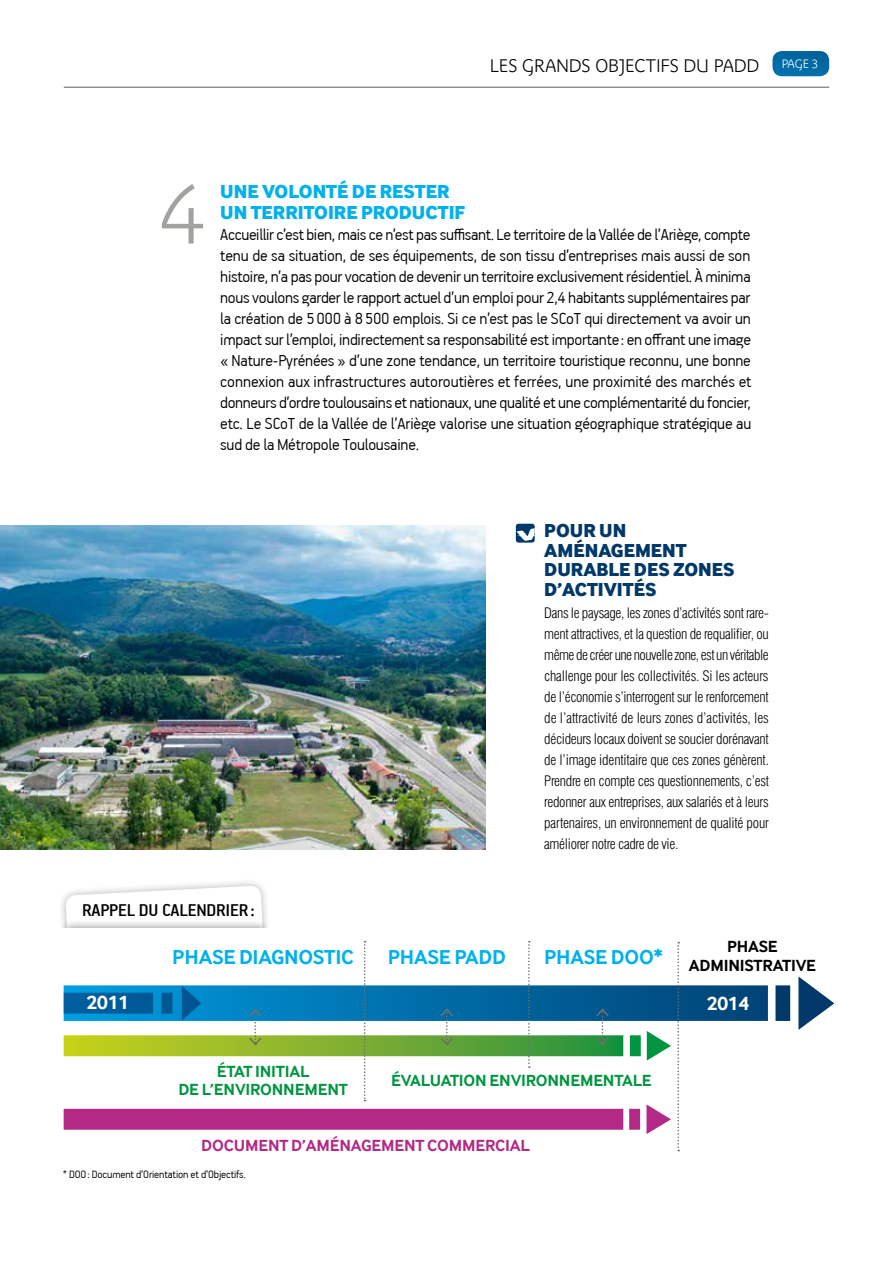
<style>
.page{position:relative;width:893px;height:1263px;background:#fff}
.page>*{position:absolute;margin:0;border:0;box-sizing:border-box;transform-origin:0 0}
.t1{font:700 82.5px "Parisine Plus Std Clair";color:#a3a29f}
.t2{font:700 20.85px "Inter Face";letter-spacing:-.01em;color:#00b1eb}
.t3{font:700 19.8px "Inter Face";letter-spacing:-.01em;color:#fff}
.t4{font:19.5px/19.5px "Inter Face X Bold";color:#003869}
.t5{font:19.5px/21px "Inter Face X Bold";color:#00b1eb}
.t6{font:500 19.35px "PF Handbook Pro";letter-spacing:-.01em;color:#000}
.t7{font:300 18px/21px "PF Handbook Pro";letter-spacing:-.01em;color:#000;text-align:justify}
.t8{font:700 18px "Parisine Plus Std Clair";letter-spacing:-.01em;color:#000}
.t9{font:700 16.8px/18.8px "Inter Face";letter-spacing:-.01em;color:#009641;text-align:center}
.t10{font:700 16.8px "Inter Face";letter-spacing:-.01em;color:#b32a86}
.t11{font:700 16.8px/18.8px "Inter Face";letter-spacing:-.01em;color:#000;text-align:center}
.t12{font:300 condensed 14.25px/21px "Swiss 721 BT";letter-spacing:-.015em;color:#000;text-align:justify}
.t13{font:300 12px "PF Handbook Pro";letter-spacing:-.01em;color:#000}
.t14{font:700 12px "Parisine Plus Std Clair";color:#fff}
</style>
<div class="page">
<div style="left:58px;top:878px;width:213px;height:80px;background:#000;opacity:.3"></div>
<svg style="left:65px;top:885px;width:198px;height:34px"></svg>
<div style="left:59px;top:919px;width:211px;height:46px;background:#000;opacity:.43"></div>
<div style="left:47px;top:928px;width:254px;height:47px;background:#fff"></div>
<div style="left:64px;top:1109px;width:559px;height:21px;background:#b32a86"></div>
<div style="left:629px;top:1109px;width:11px;height:21px;background:#b32a86"></div>
<svg style="left:646px;top:1104px;width:25px;height:30px"></svg>
<svg style="left:64px;top:1035px;width:559px;height:21px;background:#7eb232"></svg>
<div style="left:630px;top:1035px;width:11px;height:21px;background:#009641"></div>
<svg style="left:647px;top:1031px;width:24px;height:29px"></svg>
<div style="left:64px;top:985px;width:704px;height:36px;background:linear-gradient(to right,#009ade,#004376)"></div>
<div style="left:64px;top:993px;width:89px;height:20px;background:#005c9a"></div>
<div style="left:161px;top:993px;width:11px;height:20px;background:#005794"></div>
<svg style="left:182px;top:986px;width:19px;height:34px"></svg>
<div style="left:775px;top:985px;width:15px;height:36px;background:#003869"></div>
<svg style="left:798px;top:976px;width:36px;height:54px"></svg>
<svg style="left:247px;top:1007px;width:16px;height:39px"></svg>
<svg style="left:439px;top:1007px;width:16px;height:39px"></svg>
<svg style="left:595px;top:1007px;width:15px;height:39px"></svg>
<svg style="left:528px;top:941px;width:2px;height:127px"></svg>
<svg style="left:364px;top:941px;width:2px;height:160px"></svg>
<svg style="left:677px;top:942px;width:2px;height:209px"></svg>
<img style="left:0;top:526px;width:486px;height:323px">
<div style="left:516px;top:524px;width:19px;height:19px;background:#003869;border-radius:3px"></div>
<svg style="left:516px;top:528px;width:19px;height:13px"></svg>
<svg style="left:772px;top:51px;width:57px;height:25px"></svg>
<hr style="left:64px;top:87px;width:765px;height:1px;background:#6f706b">
<p class="t8" style="left:490px;top:56px;width:78px">LES GRANDS</p>
<p class="t8" style="left:595px;top:56px;width:166px">OBJECTIFS DU PADD</p>
<p class="t14" style="left:782px;top:57px;width:38px">PAGE 3</p>
<h1 class="t1" style="left:160px;top:153px;width:45px">4</h1>
<p class="t5" style="left:220px;top:181px;width:246px">UNE VOLONTÉ DE RESTER<br>UN TERRITOIRE PRODUCTIF</p>
<p class="t7" style="left:220px;top:223px;width:533px">Accueillir c’est bien, mais ce n’est pas suffisant. Le territoire de la Vallée de l’Ariège, compte tenu de sa situation, de ses équipements, de son tissu d’entreprises mais aussi de son histoire, n’a pas pour vocation de devenir un territoire exclusivement résidentiel. À minima nous voulons garder le rapport actuel d’un emploi pour 2,4 habitants supplémentaires par la création de 5000 à 8500 emplois. Si ce n’est pas le SCoT qui directement va avoir un impact sur l’emploi, indirectement sa responsabilité est importante: en offrant une image « Nature-Pyrénées » d’une zone tendance, un territoire touristique reconnu, une bonne connexion aux infrastructures autoroutières et ferrées, une proximité des marchés et donneurs d’ordre toulousains et nationaux, une qualité et une complémentarité du foncier, etc. Le SCoT de la Vallée de l’Ariège valorise une situation géographique stratégique au sud de la Métropole Toulousaine.</p>
<p class="t4" style="left:544px;top:520px;width:192px">POUR UN<br>AMÉNAGEMENT<br>DURABLE DES ZONES<br>D’ACTIVITÉS</p>
<p class="t12" style="left:544px;top:602px;width:226px">Dans le paysage, les zones d’activités sont rare&shy;ment attractives, et la question de requalifier, ou même de créer une nouvelle zone, est un véritable challenge pour les collectivités. Si les acteurs de l’économie s’interrogent sur le renforcement de l’attractivité de leurs zones d’activités, les décideurs locaux doivent se soucier dorénavant de l’image identitaire que ces zones génèrent.<br>Prendre en compte ces questionnements, c’est redonner aux entreprises, aux salariés et à leurs partenaires, un environnement de qualité pour améliorer notre cadre de vie.</p>
<p class="t6" style="left:82px;top:898px;width:174px">RAPPEL DU CALENDRIER :</p>
<p class="t2" style="left:172px;top:945px;width:183px">PHASE DIAGNOSTIC</p>
<p class="t2" style="left:388px;top:945px;width:92px">PHASE PADD</p>
<p class="t2" style="left:544px;top:945px;width:82px">PHASE DOO</p>
<p class="t2" style="left:654px;top:945px;width:11px">*</p>
<p class="t11" style="left:689px;top:937px;width:129px">PHASE<br>ADMINISTRATIVE</p>
<p class="t3" style="left:87px;top:991px;width:44px">2011</p>
<p class="t3" style="left:707px;top:992px;width:44px">2014</p>
<p class="t9" style="left:178px;top:1061px;width:171px">ÉTAT INITIAL<br>DE L’ENVIRONNEMENT</p>
<p class="t9" style="left:391px;top:1071px;width:262px">ÉVALUATION ENVIRONNEMENTALE</p>
<p class="t10" style="left:201px;top:1136px;width:330px">DOCUMENT D’AMÉNAGEMENT COMMERCIAL</p>
<p class="t13" style="left:63px;top:1167px;width:184px">* DOO: Document d’Orientation et d’Objectifs.</p>
</div>
